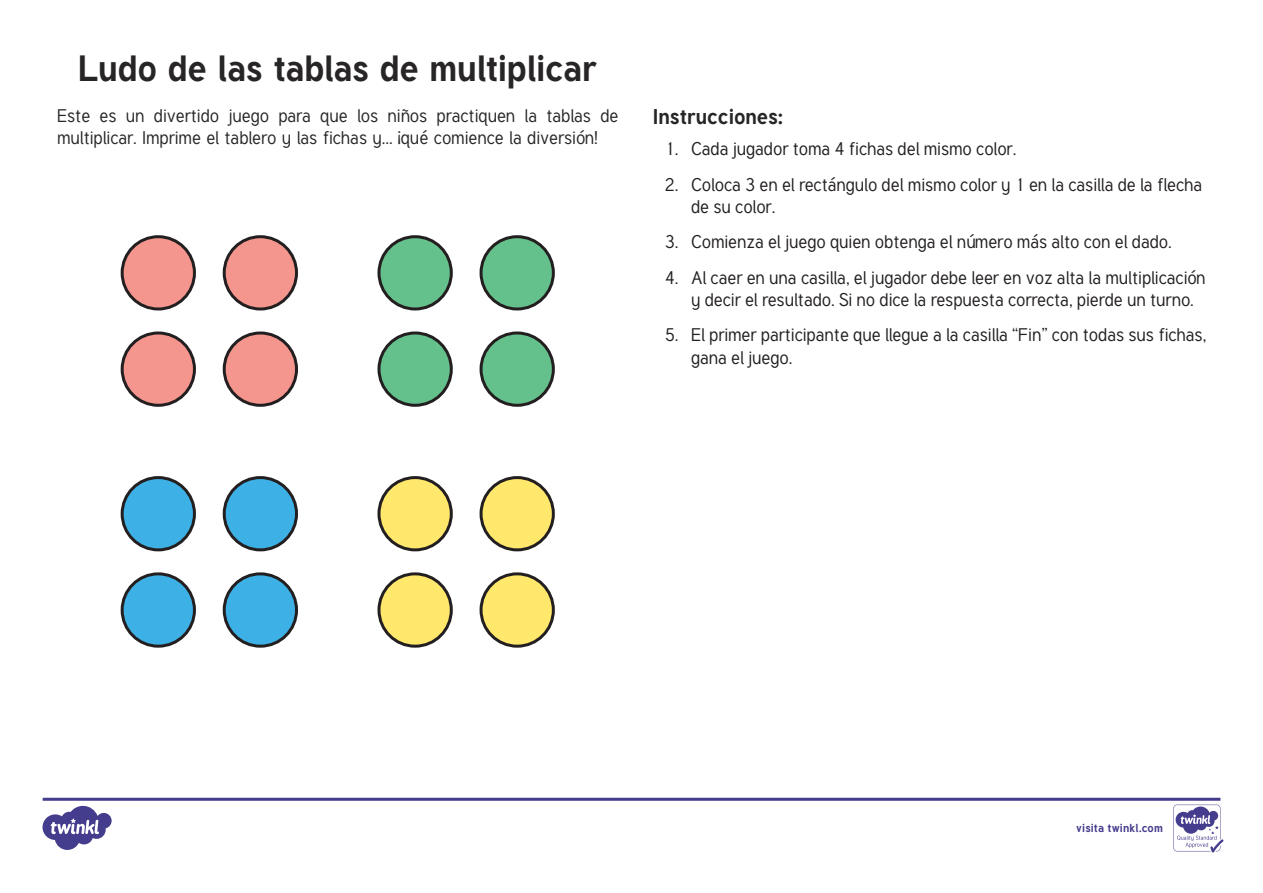
<style>
.page{position:relative;width:1263px;height:893px;background:#fff}
.page>*{position:absolute;margin:0;border:0;box-sizing:border-box;transform-origin:0 0}
.t1{font:700 36px "Tuffy";letter-spacing:-.005em;color:#282526}
.t2{font:700 21px "Tuffy";color:#282526}
.t3{font:18px/22.5px "Tuffy";color:#231f20}
.t4{font:18px/22.5px "Tuffy";color:#282526}
.t5{font:700 11.4px "Tuffy";letter-spacing:.015em;color:#443c8c}
</style>
<div class="page">
<svg style="left:43px;top:798px;width:1180px;height:54px"></svg>
<div style="left:122px;top:237px;width:72px;height:72px;background:#f5968e;border-radius:50%"></div>
<div style="left:121px;top:235px;width:75px;height:75px;border:3px solid #231f20;border-radius:50%"></div>
<div style="left:122px;top:333px;width:72px;height:72px;background:#f5968e;border-radius:50%"></div>
<div style="left:121px;top:331px;width:75px;height:76px;border:3px solid #231f20;border-radius:50%"></div>
<div style="left:224px;top:237px;width:72px;height:72px;background:#f5968e;border-radius:50%"></div>
<div style="left:223px;top:235px;width:75px;height:75px;border:3px solid #231f20;border-radius:50%"></div>
<div style="left:224px;top:333px;width:72px;height:72px;background:#f5968e;border-radius:50%"></div>
<div style="left:223px;top:331px;width:75px;height:76px;border:3px solid #231f20;border-radius:50%"></div>
<div style="left:379px;top:237px;width:72px;height:72px;background:#65c18b;border-radius:50%"></div>
<div style="left:377px;top:235px;width:76px;height:75px;border:3px solid #231f20;border-radius:50%"></div>
<div style="left:379px;top:333px;width:72px;height:72px;background:#65c18b;border-radius:50%"></div>
<div style="left:377px;top:331px;width:76px;height:76px;border:3px solid #231f20;border-radius:50%"></div>
<div style="left:481px;top:237px;width:72px;height:72px;background:#65c18b;border-radius:50%"></div>
<div style="left:479px;top:235px;width:76px;height:75px;border:3px solid #231f20;border-radius:50%"></div>
<div style="left:481px;top:333px;width:72px;height:72px;background:#65c18b;border-radius:50%"></div>
<div style="left:479px;top:331px;width:76px;height:76px;border:3px solid #231f20;border-radius:50%"></div>
<div style="left:122px;top:478px;width:72px;height:72px;background:#3db1e5;border-radius:50%"></div>
<div style="left:121px;top:476px;width:75px;height:75px;border:3px solid #231f20;border-radius:50%"></div>
<div style="left:122px;top:574px;width:72px;height:72px;background:#3db1e5;border-radius:50%"></div>
<div style="left:121px;top:572px;width:75px;height:76px;border:3px solid #231f20;border-radius:50%"></div>
<div style="left:224px;top:478px;width:72px;height:72px;background:#3db1e5;border-radius:50%"></div>
<div style="left:223px;top:476px;width:75px;height:75px;border:3px solid #231f20;border-radius:50%"></div>
<div style="left:224px;top:574px;width:72px;height:72px;background:#3db1e5;border-radius:50%"></div>
<div style="left:223px;top:572px;width:75px;height:76px;border:3px solid #231f20;border-radius:50%"></div>
<div style="left:379px;top:478px;width:72px;height:72px;background:#ffe86b;border-radius:50%"></div>
<div style="left:377px;top:476px;width:76px;height:75px;border:3px solid #231f20;border-radius:50%"></div>
<div style="left:379px;top:574px;width:72px;height:72px;background:#ffe86b;border-radius:50%"></div>
<div style="left:377px;top:572px;width:76px;height:76px;border:3px solid #231f20;border-radius:50%"></div>
<div style="left:481px;top:478px;width:72px;height:72px;background:#ffe86b;border-radius:50%"></div>
<div style="left:479px;top:476px;width:76px;height:75px;border:3px solid #231f20;border-radius:50%"></div>
<div style="left:481px;top:574px;width:72px;height:72px;background:#ffe86b;border-radius:50%"></div>
<div style="left:479px;top:572px;width:76px;height:76px;border:3px solid #231f20;border-radius:50%"></div>
<h1 class="t1" style="left:78px;top:40px;width:521px">Ludo de las tablas de multiplicar</h1>
<p class="t4" style="left:57px;top:105px;width:563px">Este es un divertido juego para que los niños practiquen la tablas de multiplicar. Imprime el tablero y las fichas y... ¡qué comience la diversión!</p>
<p class="t2" style="left:653px;top:100px;width:131px">Instrucciones:</p>
<p class="t3" style="left:665px;top:138px;width:353px">1. Cada jugador toma 4 fichas del mismo color.</p>
<p class="t3" style="left:691px;top:173px;width:513px;text-indent:-26px">2. Coloca 3 en el rectángulo del mismo color y 1 en la casilla de la flecha de su color.</p>
<p class="t3" style="left:665px;top:231px;width:508px">3. Comienza el juego quien obtenga el número más alto con el dado.</p>
<p class="t3" style="left:691px;top:266px;width:516px;text-indent:-26px">4. Al caer en una casilla, el jugador debe leer en voz alta la multiplicación y decir el resultado. Si no dice la respuesta correcta, pierde un turno.</p>
<p class="t3" style="left:691px;top:324px;width:517px;text-indent:-26px">5. El primer participante que llegue a la casilla “Fin” con todas sus fichas, gana el juego.</p>
<p class="t5" style="left:1076px;top:819px;width:88px">visita twinkl.com</p>
</div>
